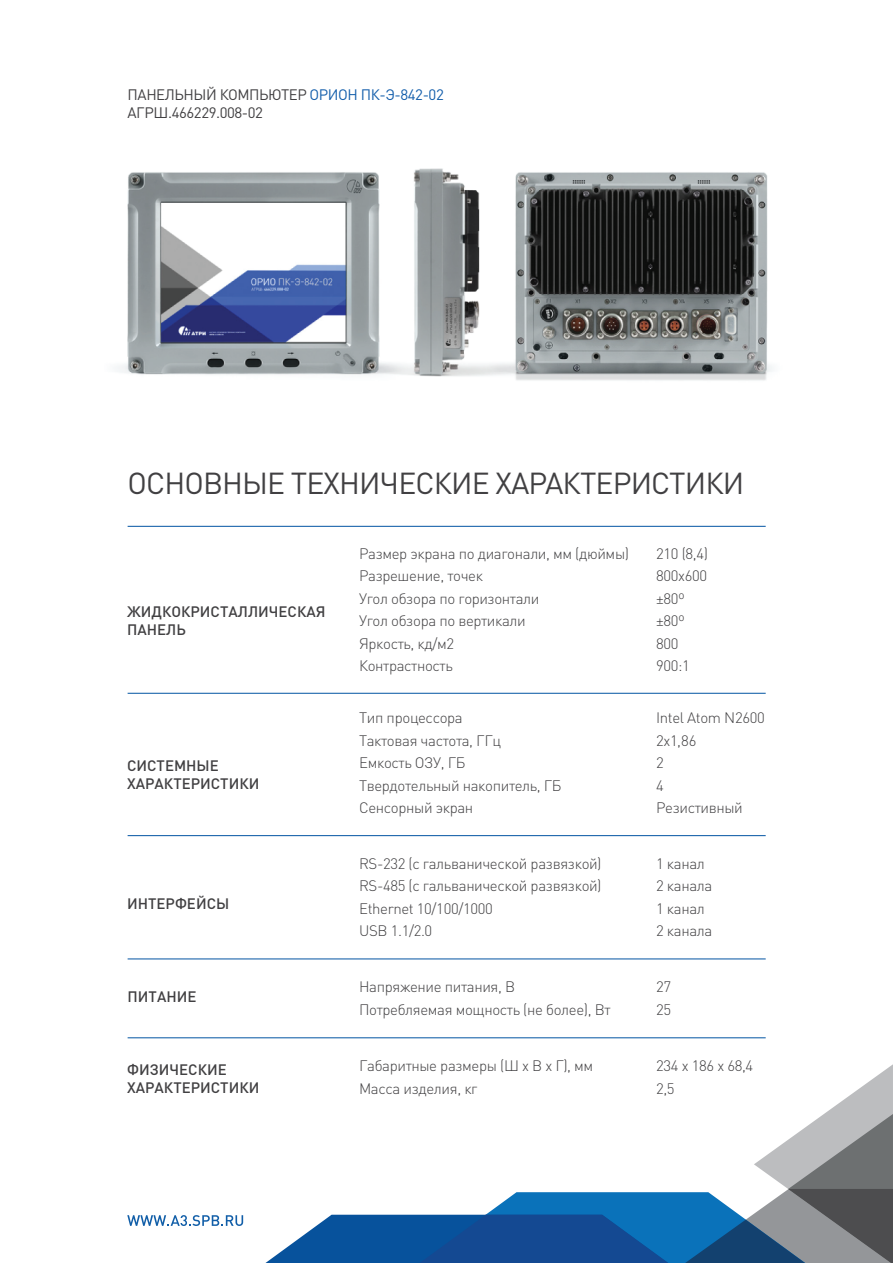
<style>
.page{position:relative;width:893px;height:1263px;background:#fff}
.page>*{position:absolute;margin:0;border:0;box-sizing:border-box;transform-origin:0 0}
.t1{font:30px "DIN Pro";letter-spacing:-.03em;color:#414042}
.t2{font:300 15px/22.5px "DIN Pro";letter-spacing:-.025em;color:#414042}
.t3{font:500 15px/18px "DIN Pro";color:#414042}
.t4{font:15px/18px "DIN Pro";letter-spacing:-.03em;color:#414042}
.s1{color:#135eab}
</style>
<div class="page">
<svg style="left:265px;top:1064px;width:628px;height:199px"></svg>
<hr style="left:128px;top:693px;width:638px;height:1px;background:#115ea8">
<hr style="left:128px;top:526px;width:638px;height:1px;background:#115ea8">
<hr style="left:128px;top:835px;width:638px;height:1px;background:#115ea8">
<hr style="left:128px;top:958px;width:638px;height:1px;background:#115ea8">
<hr style="left:128px;top:1037px;width:638px;height:1px;background:#115ea8">
<img style="left:117px;top:168px;width:655px;height:213px">
<svg style="left:127px;top:1215px;width:116px;height:11px"></svg>
<p class="t4" style="left:128px;top:84px;width:318px">ПАНЕЛЬНЫЙ КОМПЬЮТЕР <span class="s1">ОРИОН ПК-Э-842-02<br></span>АГРШ.466229.008-02</p>
<h1 class="t1" style="left:128px;top:463px;width:618px">ОСНОВНЫЕ ТЕХНИЧЕСКИЕ ХАРАКТЕРИСТИКИ</h1>
<p class="t3" style="left:127px;top:602px;width:200px">ЖИДКОКРИСТАЛЛИЧЕСКАЯ<br>ПАНЕЛЬ</p>
<p class="t3" style="left:127px;top:755px;width:134px">СИСТЕМНЫЕ<br>ХАРАКТЕРИСТИКИ</p>
<p class="t3" style="left:127px;top:894px;width:104px">ИНТЕРФЕЙСЫ</p>
<p class="t3" style="left:128px;top:987px;width:70px">ПИТАНИЕ</p>
<p class="t3" style="left:127px;top:1060px;width:134px">ФИЗИЧЕСКИЕ<br>ХАРАКТЕРИСТИКИ</p>
<p class="t2" style="left:359px;top:541px;width:271px">Размер экрана по диагонали, мм (дюймы)<br>Разрешение, точек<br>Угол обзора по горизонтали<br>Угол обзора по вертикали<br>Яркость, кд/м2<br>Контрастность</p>
<p class="t2" style="left:656px;top:541px;width:53px">210 (8,4)<br>800х600 ±80º ±80º<br>800<br>900:1</p>
<p class="t2" style="left:359px;top:706px;width:204px">Тип процессора<br>Тактовая частота, ГГц<br>Емкость ОЗУ, ГБ<br>Твердотельный накопитель, ГБ<br>Сенсорный экран</p>
<p class="t2" style="left:359px;top:851px;width:244px">RS-232 (с гальванической развязкой)<br>RS-485 (с гальванической развязкой)<br>Ethernet 10/100/1000<br>USB 1.1/2.0</p>
<p class="t2" style="left:656px;top:851px;width:58px">1 канал<br>2 канала<br>1 канал<br>2 канала</p>
<p class="t2" style="left:656px;top:706px;width:110px">Intel Atom N2600<br>2х1,86<br>2<br>4<br>Резистивный</p>
<p class="t2" style="left:359px;top:975px;width:253px">Напряжение питания, В<br>Потребляемая мощность (не более), Вт</p>
<p class="t2" style="left:656px;top:975px;width:17px">27<br>25</p>
<p class="t2" style="left:359px;top:1054px;width:236px">Габаритные размеры (Ш х В х Г), мм<br>Масса изделия, кг</p>
<p class="t2" style="left:656px;top:1054px;width:98px">234 х 186 х 68,4<br>2,5</p>
</div>
